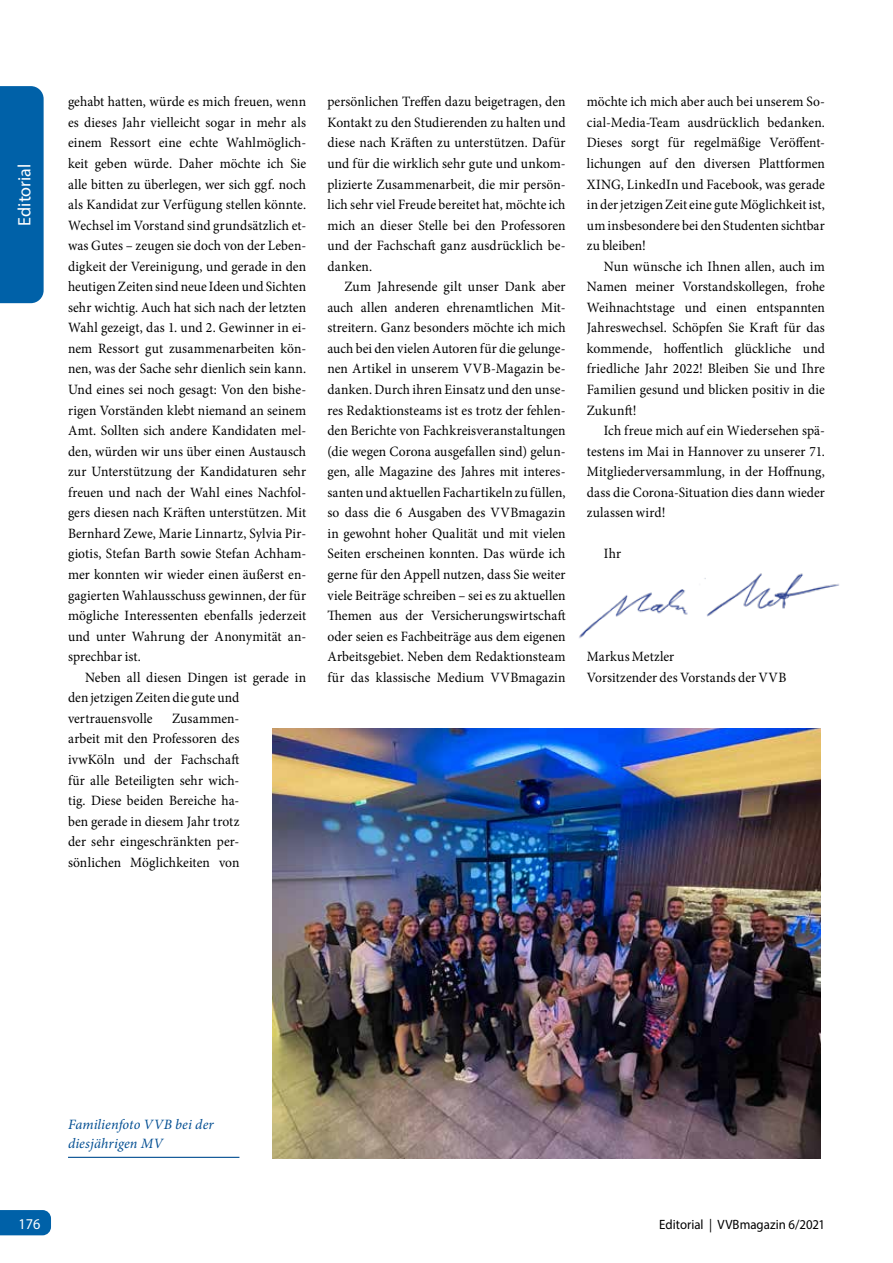
<style>
.page{position:relative;width:893px;height:1263px;background:#fff}
.page>*{position:absolute;margin:0;border:0;box-sizing:border-box;transform-origin:0 0}
.t1{font:18px "Myriad Pro";color:#fff}
.t2{font:15px "Myriad Pro";color:#fff;scale:.95 1}
.t3{font:14.25px/20.5px "Minion Pro";letter-spacing:.01em;color:#000;text-align:justify;scale:.95 1}
.t4{font:italic 14.25px/19.5px "Minion Pro";letter-spacing:.005em;color:#004d91}
.t5{font:13.5px "Myriad Pro";letter-spacing:.005em;color:#000;scale:.95 1}
</style>
<div class="page">
<svg style="left:0;top:1210px;width:51px;height:25px"></svg>
<img style="left:579px;top:573px;width:260px;height:65px">
<img style="left:272px;top:728px;width:548px;height:430px">
<hr style="left:68px;top:1157px;width:171px;height:1px;background:#004d91">
<div style="left:0;top:86px;width:44px;height:217px;background:#0061a8"></div>
<p class="t1" style="left:13px;top:226px;width:63px;rotate:-90deg">Editorial</p>
<p class="t3" style="left:68px;top:92px;width:252px">gehabt hatten, würde es mich freuen, wenn es dieses Jahr vielleicht sogar in mehr als einem Ressort eine echte Wahlmöglich&shy;keit geben würde. Daher möchte ich Sie alle bitten zu überlegen, wer sich ggf. noch als Kandidat zur Verfügung stellen könnte.<br>Wechsel im Vorstand sind grundsätzlich et&shy;was Gutes – zeugen sie doch von der Leben&shy;digkeit der Vereinigung, und gerade in den heutigen Zeiten sind neue Ideen und Sichten sehr wichtig. Auch hat sich nach der letzten Wahl gezeigt, das 1. und 2. Gewinner in ei&shy;nem Ressort gut zusammenarbeiten kön&shy;nen, was der Sache sehr dienlich sein kann.<br>Und eines sei noch gesagt: Von den bishe&shy;rigen Vorständen klebt niemand an seinem Amt. Sollten sich andere Kandidaten mel&shy;den, würden wir uns über einen Austausch zur Unterstützung der Kandidaturen sehr freuen und nach der Wahl eines Nachfol&shy;gers diesen nach Kräften unterstützen. Mit Bernhard Zewe, Marie Linnartz, Sylvia Pir&shy;giotis, Stefan Barth sowie Stefan Achham&shy;mer konnten wir wieder einen äußerst en&shy;gagierten Wahlausschuss gewinnen, der für mögliche Interessenten ebenfalls jederzeit und unter Wahrung der Anonymität an&shy;sprechbar ist.</p>
<p class="t3" style="left:68px;top:667px;width:252px;text-align:left;text-indent:17px">Neben all diesen Dingen ist gerade in den jetzigen Zeiten die gute und vertrauensvolle</p>
<p class="t3" style="left:68px;top:708px;width:182px;text-indent:104px">Zusammen&shy;arbeit mit den Professoren des ivwKöln und der Fachschaft für alle Beteiligten sehr wich&shy;tig. Diese beiden Bereiche ha&shy;ben gerade in diesem Jahr trotz der sehr eingeschränkten per&shy;sönlichen Möglichkeiten von</p>
<p class="t3" style="left:327px;top:92px;width:252px">persönlichen Treffen dazu beigetragen, den Kontakt zu den Studierenden zu halten und diese nach Kräften zu unterstützen. Dafür und für die wirklich sehr gute und unkom&shy;plizierte Zusammenarbeit, die mir persön&shy;lich sehr viel Freude bereitet hat, möchte ich mich an dieser Stelle bei den Professoren und der Fachschaft ganz ausdrücklich be&shy;danken.</p>
<p class="t3" style="left:327px;top:276px;width:252px;text-indent:17px">Zum Jahresende gilt unser Dank aber auch allen anderen ehrenamtlichen Mit&shy;streitern. Ganz besonders möchte ich mich auch bei den vielen Autoren für die gelunge&shy;nen Artikel in unserem VVB-Magazin be&shy;danken. Durch ihren Einsatz und den unse&shy;res Redaktionsteams ist es trotz der fehlen&shy;den Berichte von Fachkreisveranstaltungen (die wegen Corona ausgefallen sind) gelun&shy;gen, alle Magazine des Jahres mit interes&shy;santen und aktuellen Fachartikeln zu füllen, so dass die 6 Ausgaben des VVBmagazin in gewohnt hoher Qualität und mit vielen Seiten erscheinen konnten. Das würde ich gerne für den Appell nutzen, dass Sie weiter viele Beiträge schreiben – sei es zu aktuellen Themen aus der Versicherungswirtschaft oder seien es Fachbeiträge aus dem eigenen Arbeitsgebiet. Neben dem Redaktionsteam für das klassische Medium VVBmagazin</p>
<p class="t3" style="left:587px;top:92px;width:252px">möchte ich mich aber auch bei unserem So&shy;cial-Media-Team ausdrücklich bedanken.<br>Dieses sorgt für regelmäßige Veröffent&shy;lichungen auf den diversen Plattformen XING, LinkedIn und Facebook, was gerade in der jetzigen Zeit eine gute Möglichkeit ist, um insbesondere bei den Studenten sichtbar zu bleiben!</p>
<p class="t3" style="left:587px;top:256px;width:252px;text-indent:17px">Nun wünsche ich Ihnen allen, auch im Namen meiner Vorstandskollegen, frohe Weihnachtstage und einen entspannten Jahreswechsel. Schöpfen Sie Kraft für das kommende, hoffentlich glückliche und friedliche Jahr 2022! Bleiben Sie und Ihre Familien gesund und blicken positiv in die Zukunft!</p>
<p class="t3" style="left:587px;top:420px;width:252px;text-indent:17px">Ich freue mich auf ein Wiedersehen spä&shy;testens im Mai in Hannover zu unserer 71.<br>Mitgliederversammlung, in der Hoffnung, dass die Corona-Situation dies dann wieder zulassen wird!</p>
<p class="t3" style="left:604px;top:544px;width:20px">Ihr</p>
<p class="t3" style="left:587px;top:646px;width:211px">Markus Metzler<br>Vorsitzender des Vorstands der VVB</p>
<p class="t4" style="left:68px;top:1114px;width:147px">Familienfoto VVB bei der diesjährigen MV</p>
<p class="t2" style="left:19px;top:1215px;width:25px">176</p>
<p class="t5" style="left:659px;top:1216px;width:176px">Editorial | VVBmagazin 6/2021</p>
</div>
